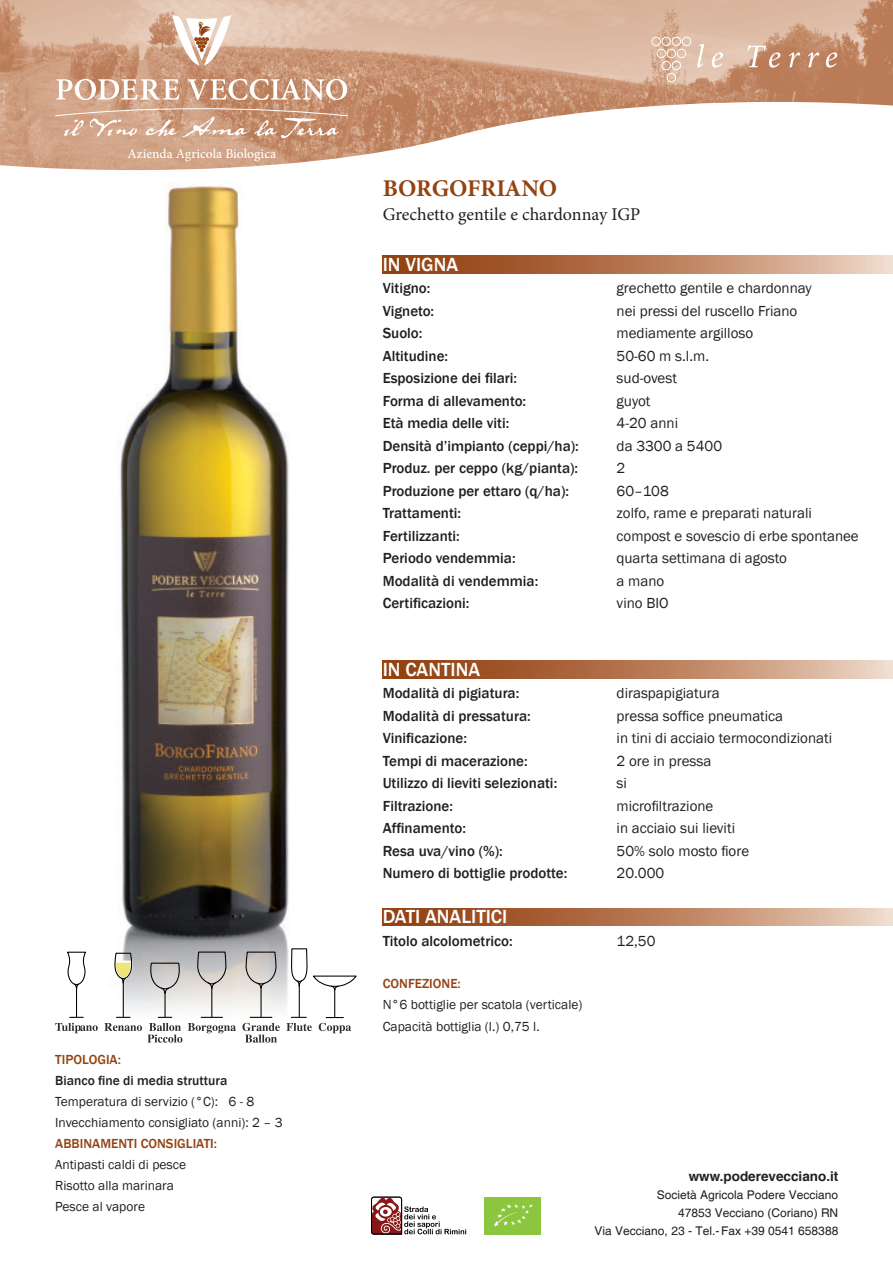
<style>
.page{position:relative;width:893px;height:1263px;background:#fff}
.page>*{position:absolute;margin:0;border:0;box-sizing:border-box;transform-origin:0 0}
.t1{font:700 24px "Minion Pro";letter-spacing:-.005em;color:#934312}
.t2{font:500 19.5px "Franklin Gothic";color:#fff}
.t3{font:18px "Minion Pro";letter-spacing:-.005em;color:#231f20}
.t4{font:500 15px "Franklin Gothic";color:#231f20}
.t5{font:15px "Franklin Gothic";color:#231f20}
.t6{font:13.5px/21px "Franklin Gothic";color:#231f20}
.t7{font:500 13.5px "Franklin Gothic";color:#934312}
.t8{font:500 13.5px "Franklin Gothic";color:#231f20}
.t9{font:500 13.5px "Minion Pro";color:#fff}
.t10{font:700 13.5px "Helvetica";color:#231f20}
.t11{font:12px/18px "Helvetica";color:#231f20;text-align:right}
</style>
<div class="page">
<img style="left:116px;top:170px;width:173px;height:870px">
<img style="left:0;top:0;width:893px;height:170px">
<svg style="left:383px;top:255px;width:510px;height:18px;background:#b97e5b"></svg>
<svg style="left:383px;top:660px;width:510px;height:18px;background:#b97e5b"></svg>
<svg style="left:383px;top:908px;width:510px;height:17px;background:#b97e5b"></svg>
<svg style="left:286px;top:948px;width:71px;height:85px"></svg>
<svg style="left:55px;top:951px;width:43px;height:82px"></svg>
<hr style="left:123px;top:981px;width:1px;height:36px;background:#000">
<svg style="left:114px;top:952px;width:20px;height:32px"></svg>
<hr style="left:261px;top:987px;width:1px;height:30px;background:#000">
<svg style="left:242px;top:1017px;width:38px;height:26px"></svg>
<svg style="left:245px;top:951px;width:32px;height:38px"></svg>
<hr style="left:211px;top:987px;width:1px;height:30px;background:#000">
<svg style="left:188px;top:1017px;width:48px;height:16px"></svg>
<svg style="left:197px;top:951px;width:30px;height:39px"></svg>
<hr style="left:164px;top:992px;width:2px;height:25px;background:#000">
<svg style="left:104px;top:1017px;width:78px;height:26px"></svg>
<svg style="left:150px;top:962px;width:30px;height:32px"></svg>
<svg style="left:697px;top:44px;width:7px;height:24px"></svg>
<svg style="left:712px;top:52px;width:11px;height:16px"></svg>
<svg style="left:747px;top:45px;width:33px;height:23px"></svg>
<svg style="left:789px;top:52px;width:11px;height:16px"></svg>
<svg style="left:808px;top:52px;width:11px;height:16px"></svg>
<svg style="left:826px;top:52px;width:11px;height:16px"></svg>
<svg style="left:651px;top:37px;width:40px;height:45px;background:#dfbfab"></svg>
<svg style="left:172px;top:15px;width:59px;height:51px"></svg>
<svg style="left:56px;top:79px;width:123px;height:21px"></svg>
<svg style="left:187px;top:79px;width:160px;height:21px"></svg>
<svg style="left:54px;top:108px;width:295px;height:31px;background:#d2a78d"></svg>
<svg style="left:371px;top:1197px;width:95px;height:37px"></svg>
<div style="left:484px;top:1197px;width:57px;height:37px;background:#8bc63e"></div>
<svg style="left:494px;top:1204px;width:39px;height:23px"></svg>
<p class="t9" style="left:128px;top:145px;width:150px">Azienda Agricola Biologica</p>
<p class="t7" style="left:55px;top:1051px;width:67px">TIPOLOGIA:</p>
<p class="t8" style="left:55px;top:1072px;width:174px">Bianco fine di media struttura</p>
<p class="t6" style="left:55px;top:1091px;width:229px">Temperatura di servizio (°C): 6 - 8<br>Invecchiamento consigliato (anni): 2 – 3</p>
<p class="t7" style="left:55px;top:1135px;width:163px">ABBINAMENTI CONSIGLIATI:</p>
<p class="t6" style="left:55px;top:1154px;width:132px">Antipasti caldi di pesce<br>Risotto alla marinara<br>Pesce al vapore</p>
<h1 class="t1" style="left:383px;top:171px;width:176px">BORGOFRIANO</h1>
<p class="t3" style="left:383px;top:202px;width:259px">Grechetto gentile e chardonnay IGP</p>
<h2 class="t2" style="left:383px;top:252px;width:77px">IN VIGNA</h2>
<p class="t4" style="left:383px;top:279px;width:49px">Vitigno:</p>
<p class="t5" style="left:617px;top:279px;width:197px">grechetto gentile e chardonnay</p>
<p class="t4" style="left:383px;top:302px;width:53px">Vigneto:</p>
<p class="t5" style="left:617px;top:301px;width:182px">nei pressi del ruscello Friano</p>
<p class="t4" style="left:383px;top:324px;width:41px">Suolo:</p>
<p class="t5" style="left:617px;top:324px;width:138px">mediamente argilloso</p>
<p class="t4" style="left:383px;top:347px;width:67px">Altitudine:</p>
<p class="t5" style="left:617px;top:346px;width:94px">50-60 m s.l.m.</p>
<p class="t4" style="left:383px;top:369px;width:136px">Esposizione dei filari:</p>
<p class="t5" style="left:617px;top:369px;width:62px">sud-ovest</p>
<p class="t4" style="left:383px;top:392px;width:145px">Forma di allevamento:</p>
<p class="t5" style="left:617px;top:391px;width:35px">guyot</p>
<p class="t4" style="left:383px;top:414px;width:128px">Età media delle viti:</p>
<p class="t5" style="left:617px;top:414px;width:63px">4-20 anni</p>
<p class="t4" style="left:383px;top:437px;width:198px">Densità d’impianto (ceppi/ha):</p>
<p class="t5" style="left:617px;top:436px;width:107px">da 3300 a 5400</p>
<p class="t4" style="left:383px;top:459px;width:197px">Produz. per ceppo (kg/pianta):</p>
<p class="t5" style="left:617px;top:459px;width:10px">2</p>
<p class="t4" style="left:383px;top:482px;width:188px">Produzione per ettaro (q/ha):</p>
<p class="t5" style="left:617px;top:481px;width:54px">60–108</p>
<p class="t4" style="left:383px;top:504px;width:80px">Trattamenti:</p>
<p class="t5" style="left:617px;top:504px;width:197px">zolfo, rame e preparati naturali</p>
<p class="t4" style="left:383px;top:527px;width:79px">Fertilizzanti:</p>
<p class="t5" style="left:617px;top:526px;width:244px">compost e sovescio di erbe spontanee</p>
<p class="t4" style="left:383px;top:549px;width:134px">Periodo vendemmia:</p>
<p class="t5" style="left:617px;top:549px;width:172px">quarta settimana di agosto</p>
<p class="t4" style="left:383px;top:572px;width:157px">Modalità di vendemmia:</p>
<p class="t5" style="left:617px;top:571px;width:49px">a mano</p>
<p class="t4" style="left:383px;top:594px;width:88px">Certificazioni:</p>
<p class="t5" style="left:617px;top:594px;width:54px">vino BIO</p>
<h2 class="t2" style="left:383px;top:657px;width:99px">IN CANTINA</h2>
<p class="t4" style="left:383px;top:684px;width:138px">Modalità di pigiatura:</p>
<p class="t5" style="left:617px;top:684px;width:105px">diraspapigiatura</p>
<p class="t4" style="left:383px;top:707px;width:150px">Modalità di pressatura:</p>
<p class="t5" style="left:617px;top:706px;width:168px">pressa soffice pneumatica</p>
<p class="t4" style="left:383px;top:729px;width:86px">Vinificazione:</p>
<p class="t5" style="left:617px;top:729px;width:217px">in tini di acciaio termocondizionati</p>
<p class="t4" style="left:383px;top:752px;width:146px">Tempi di macerazione:</p>
<p class="t5" style="left:617px;top:751px;width:96px">2 ore in pressa</p>
<p class="t4" style="left:383px;top:774px;width:176px">Utilizzo di lieviti selezionati:</p>
<p class="t5" style="left:617px;top:774px;width:12px">si</p>
<p class="t4" style="left:383px;top:797px;width:72px">Filtrazione:</p>
<p class="t5" style="left:617px;top:796px;width:98px">microfiltrazione</p>
<p class="t4" style="left:383px;top:819px;width:85px">Affinamento:</p>
<p class="t5" style="left:617px;top:819px;width:120px">in acciaio sui lieviti</p>
<p class="t4" style="left:383px;top:842px;width:121px">Resa uva/vino (%):</p>
<p class="t5" style="left:617px;top:841px;width:134px">50% solo mosto fiore</p>
<p class="t4" style="left:383px;top:864px;width:186px">Numero di bottiglie prodotte:</p>
<p class="t5" style="left:617px;top:864px;width:49px">20.000</p>
<h2 class="t2" style="left:383px;top:905px;width:126px">DATI ANALITICI</h2>
<p class="t4" style="left:383px;top:932px;width:131px">Titolo alcolometrico:</p>
<p class="t5" style="left:617px;top:931px;width:40px">12,50</p>
<p class="t7" style="left:383px;top:975px;width:80px">CONFEZIONE:</p>
<p class="t6" style="left:383px;top:993px;width:201px;line-height:22.5px">N°6 bottiglie per scatola (verticale)<br>Capacità bottiglia (l.) 0,75 l.</p>
<p class="t10" style="left:689px;top:1165px;width:151px">www.poderevecciano.it</p>
<p class="t11" style="left:595px;top:1186px;width:245px">Società Agricola Podere Vecciano<br>47853 Vecciano (Coriano) RN<br>Via Vecciano, 23 - Tel.- Fax +39 0541 658388</p>
</div>
